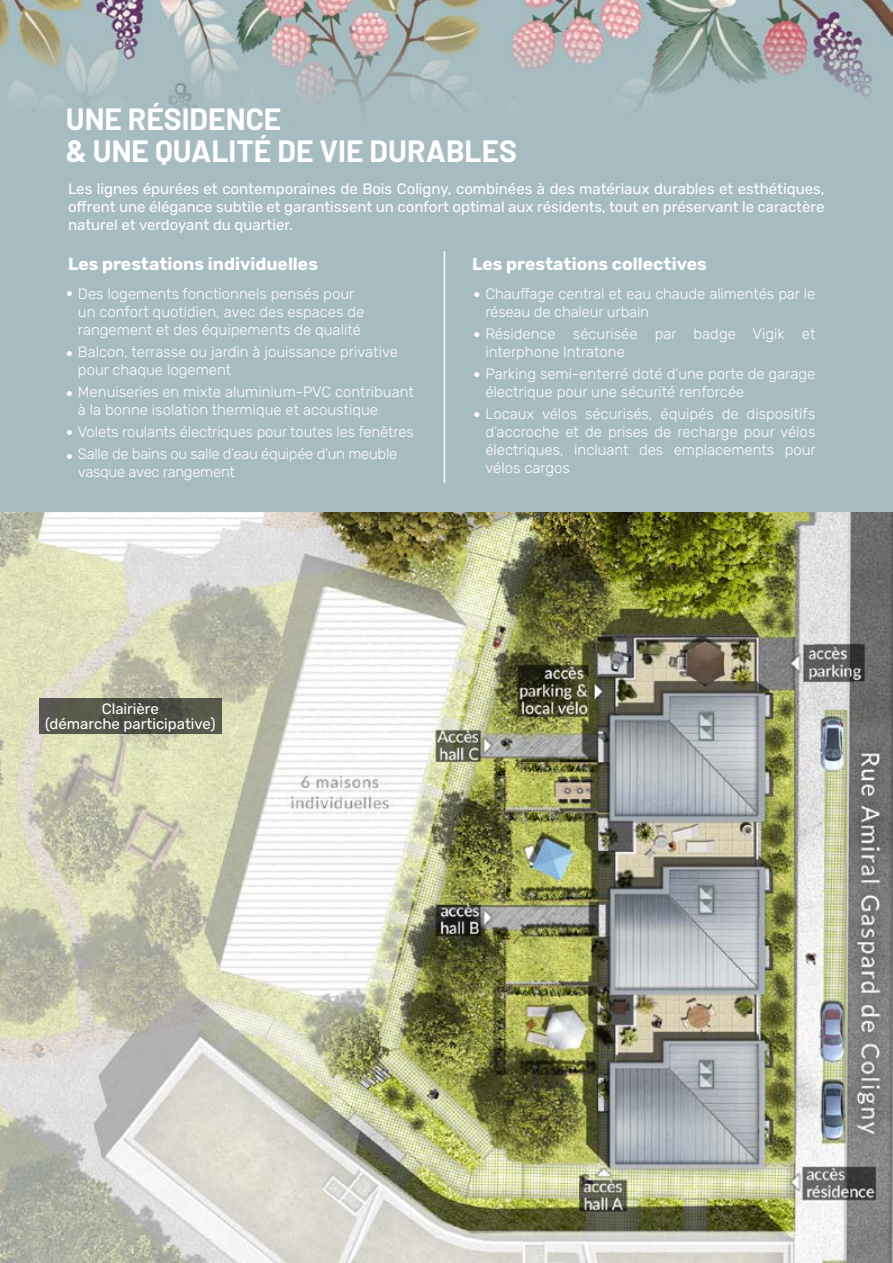
<style>
.page{position:relative;width:893px;height:1263px;background:#fff}
.page>*{position:absolute;margin:0;border:0;box-sizing:border-box;transform-origin:0 0}
.t1{font:700 30px/32.5px "Barlow";color:#fff}
.t2{font:700 19.5px/40.2px "Rubik";color:#fff;text-align:justify}
.t3{font:700 17.4px "Rubik";color:#fff}
.t4{font:300 15px/18px "Rubik";color:#fff}
.t5{font:15px/18px "Rubik";color:#fff;text-align:center}
.t6{font:300 15px "Rubik";letter-spacing:-.02em;color:#fff}
</style>
<div class="page">
<div style="left:0;top:0;width:893px;height:584px;background:#a7bcc1"></div>
<img style="left:0;top:512px;width:893px;height:751px">
<svg style="left:39px;top:698px;width:183px;height:36px;background:#535347"></svg>
<img style="left:0;top:0;width:893px;height:111px">
<hr style="left:444px;top:251px;width:1px;height:232px;background:#fff">
<h1 class="t1" style="left:66px;top:100px;width:453px">UNE RÉSIDENCE<br>&amp; UNE QUALITÉ DE VIE DURABLES</h1>
<p class="t5" style="left:68px;top:181px;width:758px;text-align:justify">Les lignes épurées et contemporaines de Bois Coligny, combinées à des matériaux durables et esthétiques, offrent une élégance subtile et garantissent un confort optimal aux résidents, tout en préservant le caractère naturel et verdoyant du quartier.</p>
<p class="t3" style="left:68px;top:253px;width:251px">Les prestations individuelles</p>
<p class="t3" style="left:472px;top:253px;width:236px">Les prestations collectives</p>
<p class="t4" style="left:485px;top:285px;width:331px">Chauffage central et eau chaude alimentés par le réseau de chaleur urbain</p>
<p class="t4" style="left:485px;top:325px;width:331px">Résidence sécurisée par badge Vigik et interphone Intratone</p>
<p class="t4" style="left:485px;top:365px;width:331px">Parking semi-enterré doté d’une porte de garage électrique pour une sécurité renforcée</p>
<p class="t4" style="left:485px;top:405px;width:332px;text-align:justify">Locaux vélos sécurisés, équipés de dispositifs d’accroche et de prises de recharge pour vélos électriques, incluant des emplacements pour vélos cargos</p>
<p class="t4" style="left:78px;top:285px;width:288px">Des logements fonctionnels pensés pour un confort quotidien, avec des espaces de rangement et des équipements de qualité</p>
<p class="t4" style="left:78px;top:343px;width:321px">Balcon, terrasse ou jardin à jouissance privative pour chaque logement</p>
<p class="t4" style="left:78px;top:383px;width:337px">Menuiseries en mixte aluminium-PVC contribuant à la bonne isolation thermique et acoustique</p>
<p class="t4" style="left:78px;top:421px;width:337px;line-height:22.2px">Volets roulants électriques pour toutes les fenêtres<br>Salle de bains ou salle d’eau équipée d’un meuble</p>
<p class="t6" style="left:78px;top:464px;width:158px">vasque avec rangement</p>
<h2 class="t2" style="left:66px;top:274px;width:9px">•</h2>
<h2 class="t2" style="left:473px;top:274px;width:9px">• • • •</h2>
<h2 class="t2" style="left:66px;top:334px;width:9px;line-height:39.5px">• • •</h2>
<h2 class="t2" style="left:66px;top:436px;width:9px">•</h2>
<p class="t5" style="left:45px;top:701px;width:172px;line-height:15px">Clairière<br>(démarche participative)</p>
</div>
